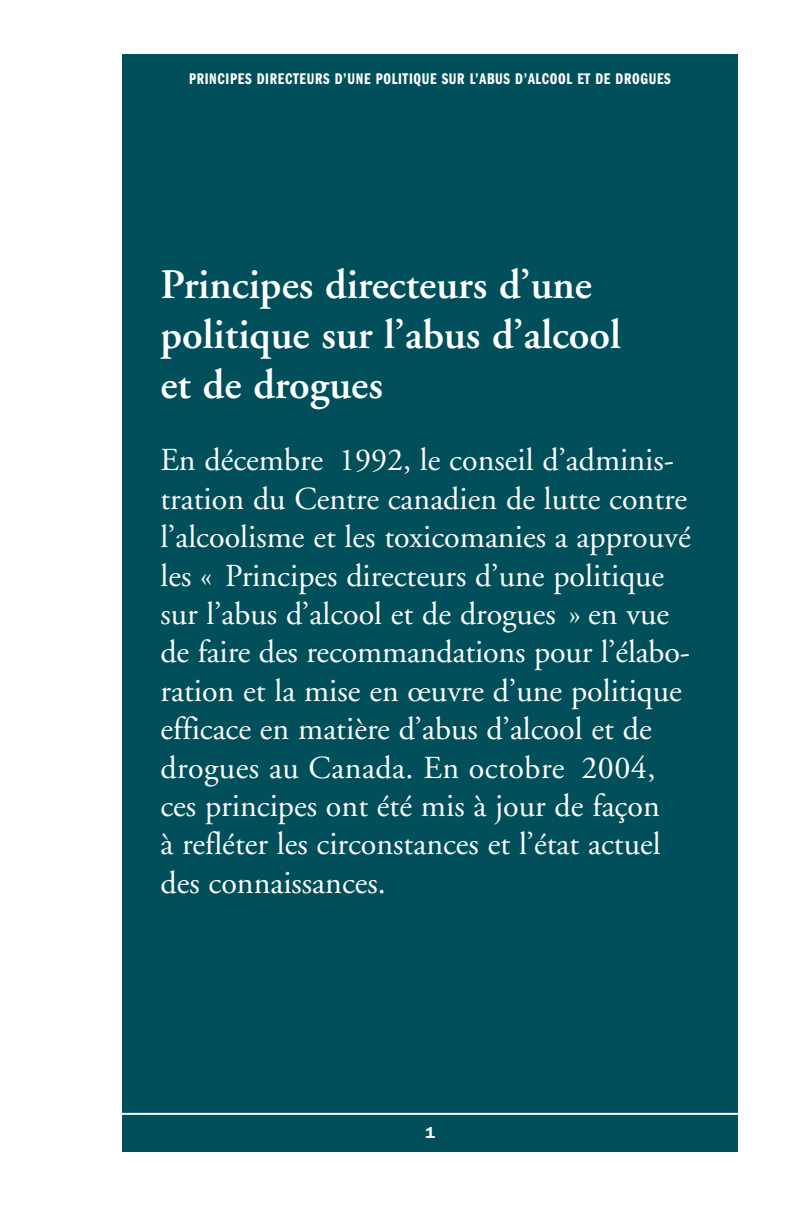
<style>
.page{position:relative;width:792px;height:1224px;background:#fff}
.page>*{position:absolute;margin:0;border:0;box-sizing:border-box;transform-origin:0 0}
.t1{font:600 42px/50.4px "Adobe Garamond";color:#fff}
.t2{font:32px/38.4px "Adobe Garamond";color:#fff}
.t3{font:16px "Franklin Gothic Demi Cmpr";letter-spacing:.04em;color:#fff}
.t4{font:600 16px "Franklin Gothic";color:#fff}
</style>
<div class="page">
<div style="left:122px;top:54px;width:616px;height:1098px;background:#004f5a"></div>
<hr style="left:31px;top:1113px;width:732px;height:2px;background:#fff">
<p class="t3" style="left:189px;top:73px;width:483px">PRINCIPES DIRECTEURS D’UNE POLITIQUE SUR L’ABUS D’ALCOOL ET DE DROGUES</p>
<h1 class="t1" style="left:160px;top:263px;width:462px">Principes directeurs d’une politique sur l’abus d’alcool et de drogues</h1>
<p class="t2" style="left:160px;top:444px;width:532px">En décembre 1992, le conseil d’adminis&shy;tration du Centre canadien de lutte contre l’alcoolisme et les toxicomanies a approuvé les « Principes directeurs d’une politique sur l’abus d’alcool et de drogues » en vue de faire des recommandations pour l’élabo&shy;ration et la mise en œuvre d’une politique efficace en matière d’abus d’alcool et de drogues au Canada. En octobre 2004, ces principes ont été mis à jour de façon<br>à refléter les circonstances et l’état actuel des connaissances.</p>
<p class="t4" style="left:425px;top:1123px;width:11px">1</p>
</div>
